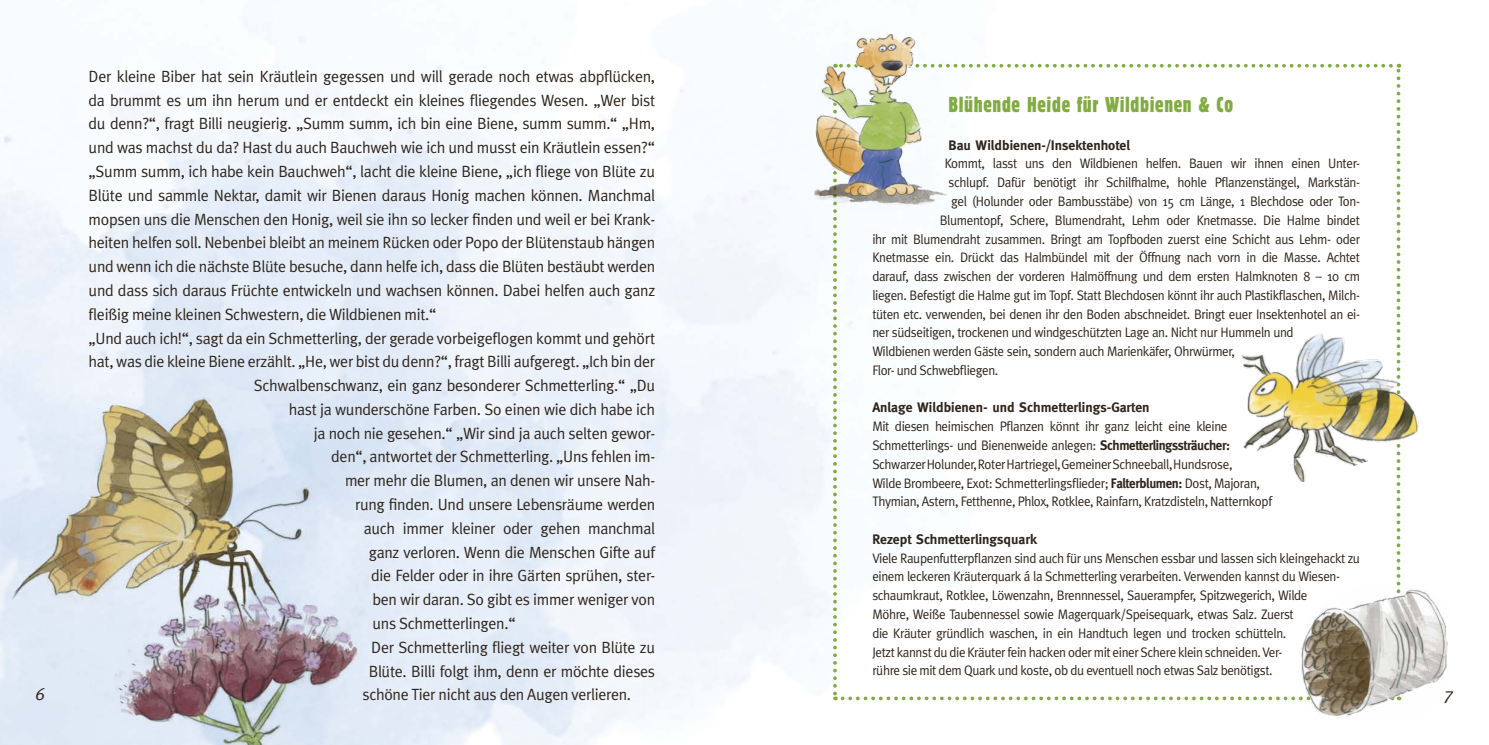
<style>
.page{position:relative;width:1489px;height:745px;background:#fff}
.page>*{position:absolute;margin:0;border:0;box-sizing:border-box;transform-origin:0 0}
.t1{font:22.5px "Block D Regu Extr Cond";letter-spacing:.03em;color:#82ab41}
.t2{font:italic 17.5px "Meta";color:#2f251b}
.t3{font:16.25px "Meta";letter-spacing:-.02em;color:#2f251b}
.t4{font:13.75px/18.8px "Meta";letter-spacing:-.03em;color:#2f251b;scale:.95 1}
.t5{font:700 13.75px "Meta";color:#2f251b}
.s1{font-weight:700}
</style>
<div class="page">
<img style="left:0;top:5px;width:1402px;height:739px">
<svg style="left:833px;top:64px;width:567px;height:635px"></svg>
<img style="left:1230px;top:329px;width:189px;height:152px">
<img style="left:1299px;top:583px;width:149px;height:140px">
<img style="left:804px;top:27px;width:144px;height:185px">
<p class="t3" style="left:89px;top:67px;width:568px">Der kleine Biber hat sein Kräutlein gegessen und will gerade noch etwas abpflücken,</p>
<p class="t3" style="left:89px;top:90px;width:568px">da brummt es um ihn herum und er entdeckt ein kleines fliegendes Wesen. „Wer bist</p>
<p class="t3" style="left:89px;top:114px;width:568px">du denn?“, fragt Billi neugierig. „Summ summ, ich bin eine Biene, summ summ.“ „Hm,</p>
<p class="t3" style="left:89px;top:138px;width:568px">und was machst du da? Hast du auch Bauchweh wie ich und musst ein Kräutlein essen?“</p>
<p class="t3" style="left:89px;top:162px;width:568px">„Summ summ, ich habe kein Bauchweh“, lacht die kleine Biene, „ich fliege von Blüte zu</p>
<p class="t3" style="left:89px;top:186px;width:568px">Blüte und sammle Nektar, damit wir Bienen daraus Honig machen können. Manchmal</p>
<p class="t3" style="left:89px;top:209px;width:568px">mopsen uns die Menschen den Honig, weil sie ihn so lecker finden und weil er bei Krank-</p>
<p class="t3" style="left:89px;top:233px;width:568px">heiten helfen soll. Nebenbei bleibt an meinem Rücken oder Popo der Blütenstaub hängen</p>
<p class="t3" style="left:89px;top:257px;width:568px">und wenn ich die nächste Blüte besuche, dann helfe ich, dass die Blüten bestäubt werden</p>
<p class="t3" style="left:89px;top:281px;width:568px">und dass sich daraus Früchte entwickeln und wachsen können. Dabei helfen auch ganz</p>
<p class="t3" style="left:89px;top:304px;width:349px">fleißig meine kleinen Schwestern, die Wildbienen mit.“</p>
<p class="t3" style="left:89px;top:328px;width:568px">„Und auch ich!“, sagt da ein Schmetterling, der gerade vorbeigeflogen kommt und gehört</p>
<p class="t3" style="left:89px;top:352px;width:568px">hat, was die kleine Biene erzählt. „He, wer bist du denn?“, fragt Billi aufgeregt. „Ich bin der</p>
<p class="t3" style="left:254px;top:376px;width:403px">Schwalbenschwanz, ein ganz besonderer Schmetterling.“ „Du</p>
<p class="t3" style="left:289px;top:399px;width:368px">hast ja wunderschöne Farben. So einen wie dich habe ich</p>
<p class="t3" style="left:314px;top:423px;width:343px">ja noch nie gesehen.“ „Wir sind ja auch selten gewor-</p>
<p class="t3" style="left:331px;top:447px;width:325px">den“, antwortet der Schmetterling. „Uns fehlen im-</p>
<p class="t3" style="left:345px;top:471px;width:311px">mer mehr die Blumen, an denen wir unsere Nah-</p>
<p class="t3" style="left:355px;top:494px;width:302px">rung finden. Und unsere Lebensräume werden</p>
<p class="t3" style="left:364px;top:518px;width:293px">auch immer kleiner oder gehen manchmal</p>
<p class="t3" style="left:369px;top:542px;width:288px">ganz verloren. Wenn die Menschen Gifte auf</p>
<p class="t3" style="left:371px;top:566px;width:285px">die Felder oder in ihre Gärten sprühen, ster-</p>
<p class="t3" style="left:372px;top:589px;width:284px">ben wir daran. So gibt es immer weniger von</p>
<p class="t3" style="left:372px;top:613px;width:145px">uns Schmetterlingen.“</p>
<p class="t3" style="left:371px;top:637px;width:285px">Der Schmetterling fliegt weiter von Blüte zu</p>
<p class="t3" style="left:369px;top:661px;width:288px">Blüte. Billi folgt ihm, denn er möchte dieses</p>
<h1 class="t1" style="left:948px;top:93px;width:286px">Blühende Heide für Wildbienen &amp; Co</h1>
<p class="t5" style="left:948px;top:137px;width:183px">Bau Wildbienen-/Insektenhotel</p>
<p class="t4" style="left:944px;top:154px;width:438px">Kommt, lasst uns den Wildbienen helfen. Bauen wir ihnen einen Unter-</p>
<p class="t4" style="left:948px;top:173px;width:434px">schlupf. Dafür benötigt ihr Schilfhalme, hohle Pflanzenstängel, Markstän-</p>
<p class="t4" style="left:951px;top:191px;width:432px">gel (Holunder oder Bambusstäbe) von 15 cm Länge, 1 Blechdose oder Ton-</p>
<p class="t4" style="left:939px;top:210px;width:444px">Blumentopf, Schere, Blumendraht, Lehm oder Knetmasse. Die Halme bindet</p>
<p class="t4" style="left:872px;top:229px;width:515px">ihr mit Blumendraht zusammen. Bringt am Topfboden zuerst eine Schicht aus Lehm- oder</p>
<p class="t4" style="left:872px;top:248px;width:515px">Knetmasse ein. Drückt das Halmbündel mit der Öffnung nach vorn in die Masse. Achtet</p>
<p class="t4" style="left:872px;top:266px;width:515px">darauf, dass zwischen der vorderen Halmöffnung und dem ersten Halmknoten 8 – 10 cm</p>
<p class="t4" style="left:872px;top:285px;width:515px">liegen. Befestigt die Halme gut im Topf. Statt Blechdosen könnt ihr auch Plastikflaschen, Milch-</p>
<p class="t4" style="left:872px;top:304px;width:515px">tüten etc. verwenden, bei denen ihr den Boden abschneidet. Bringt euer Insektenhotel an ei-</p>
<p class="t4" style="left:872px;top:323px;width:445px">ner südseitigen, trockenen und windgeschützten Lage an. Nicht nur Hummeln und</p>
<p class="t4" style="left:872px;top:341px;width:383px">Wildbienen werden Gäste sein, sondern auch Marienkäfer, Ohrwürmer,</p>
<p class="t4" style="left:872px;top:360px;width:134px">Flor- und Schwebfliegen.</p>
<p class="t5" style="left:872px;top:399px;width:279px">Anlage Wildbienen- und Schmetterlings-Garten</p>
<p class="t4" style="left:872px;top:416px;width:422px">Mit diesen heimischen Pflanzen könnt ihr ganz leicht eine kleine Schmetterlings- und Bienenweide anlegen: <span class="s1">Schmetterlingssträucher:<br></span>Schwarzer Holunder, Roter Hartriegel, Gemeiner Schneeball, Hundsrose,<br>Wilde Brombeere, Exot: Schmetterlingsflieder; <span class="s1">Falterblumen:</span> Dost, Majoran, Thymian, Astern, Fetthenne, Phlox, Rotklee, Rainfarn, Kratzdisteln, Natternkopf</p>
<p class="t5" style="left:872px;top:530px;width:166px">Rezept Schmetterlingsquark</p>
<p class="t4" style="left:872px;top:548px;width:515px">Viele Raupenfutterpflanzen sind auch für uns Menschen essbar und lassen sich kleingehackt zu einem leckeren Kräuterquark á la Schmetterling verarbeiten. Verwenden kannst du Wiesen&shy;schaumkraut, Rotklee, Löwenzahn, Brennnessel, Sauerampfer, Spitzwegerich, Wilde<br>Möhre, Weiße Taubennessel sowie Magerquark/Speisequark, etwas Salz. Zuerst<br>die Kräuter gründlich waschen, in ein Handtuch legen und trocken schütteln.<br>Jetzt kannst du die Kräuter fein hacken oder mit einer Schere klein schneiden. Ver-<br>rühre sie mit dem Quark und koste, ob du eventuell noch etwas Salz benötigst.</p>
<p class="t2" style="left:35px;top:683px;width:11px">6</p>
<p class="t3" style="left:362px;top:684px;width:270px">schöne Tier nicht aus den Augen verlieren.</p>
<p class="t2" style="left:1443px;top:683px;width:11px">7</p>
</div>
